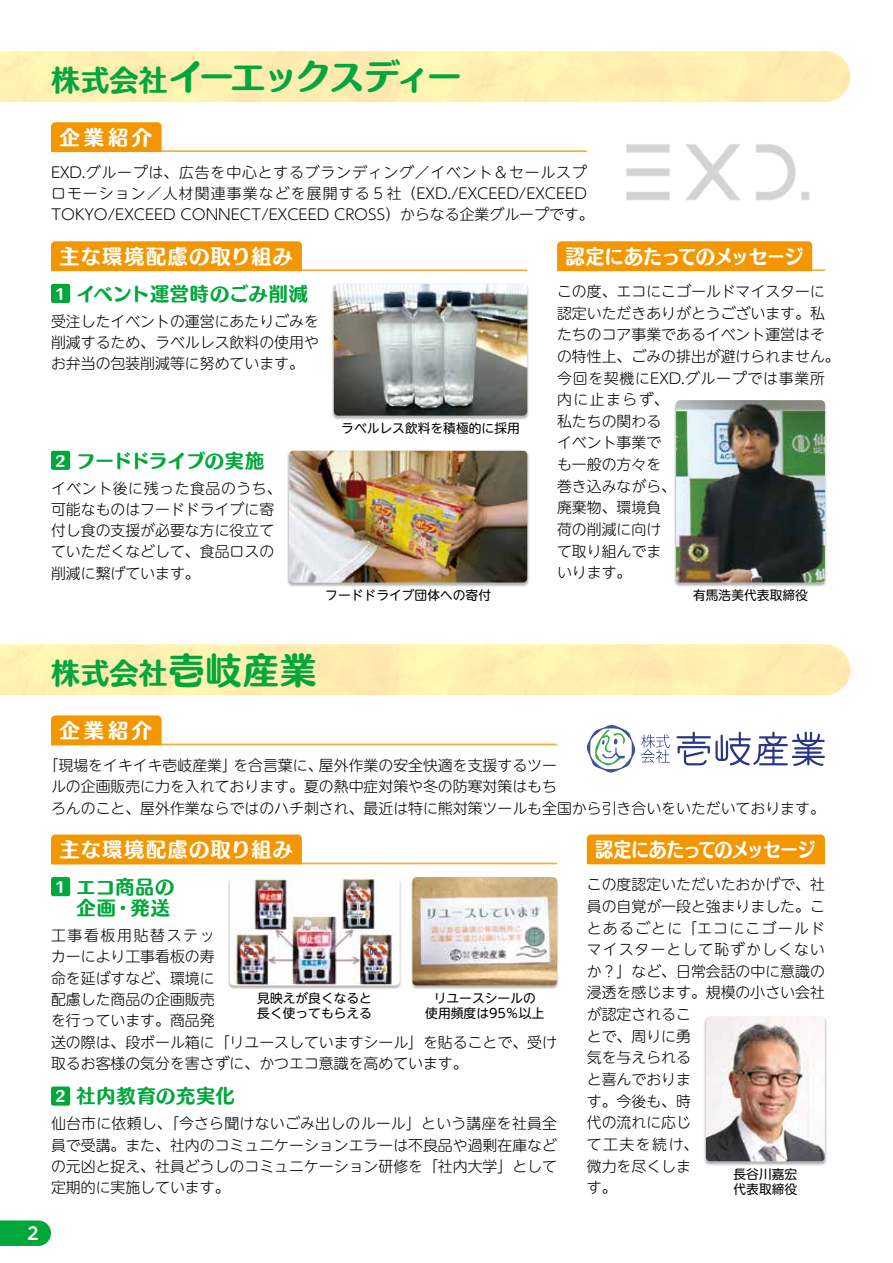
<style>
.page{position:relative;width:893px;height:1263px;background:#fff}
.page>*{position:absolute;margin:0;border:0;box-sizing:border-box;transform-origin:0 0}
.t1{font:36.15px "Humming Std E";letter-spacing:-.11em;color:#00a73b}
.t2{font:28.95px "Humming Std E";color:#00a73b}
.t3{font:20.25px "Humming Std E";letter-spacing:.06em;color:#fff}
.t4{font:20.25px "Humming Std E";letter-spacing:-.035em;color:#fff;scale:.95 1}
.t5{font:20.25px "Humming Std E";letter-spacing:-.055em;color:#fff;scale:.89 1}
.t6{font:20.25px "Humming Std E";letter-spacing:.025em;color:#fff}
.t7{font:19.2px/21.3px "Humming Std E";letter-spacing:.025em;color:#00a73b}
.t8{font:19.2px "Humming Std E";letter-spacing:-.025em;color:#00a73b}
.t9{font:700 16.95px "UD Shin M Go Pro De";color:#fff}
.t10{font:300 14.85px/21.6px "UD Shin M Go Pro";color:#000}
.t11{font:13.8px "Humming Std E";color:#fff}
.t12{font:12.75px/14.9px "UD Shin M Go Pro";color:#000}
.s1{font-size:28.95px}
.s2{font-size:36.15px}
</style>
<div class="page">
<svg style="left:0;top:1220px;width:51px;height:26px"></svg>
<div style="left:0;top:51px;width:850px;height:51px;background:#ffefb0"></div>
<div style="left:0;top:644px;width:850px;height:51px;background:#ffefb0"></div>
<hr style="left:51px;top:150px;width:536px;height:2px;background:#f6ad3c">
<div style="left:51px;top:122px;width:111px;height:30px;background:#f39700"></div>
<hr style="left:51px;top:743px;width:506px;height:2px;background:#f6ad3c">
<div style="left:51px;top:715px;width:111px;height:30px;background:#f39700"></div>
<hr style="left:557px;top:269px;width:268px;height:2px;background:#f6ad3c">
<div style="left:557px;top:241px;width:255px;height:30px;background:#f39700"></div>
<div style="left:587px;top:834px;width:238px;height:30px;background:#f39700"></div>
<img style="left:626px;top:144px;width:184px;height:57px">
<hr style="left:51px;top:269px;width:476px;height:2px;background:#f6ad3c">
<div style="left:51px;top:241px;width:251px;height:30px;background:#f39700"></div>
<hr style="left:51px;top:863px;width:506px;height:1px;background:#f6ad3c">
<div style="left:51px;top:834px;width:251px;height:30px;background:#f39700"></div>
<div style="left:674px;top:400px;width:153px;height:187px;background:#000;opacity:.3"></div>
<img style="left:676px;top:400px;width:149px;height:183px">
<div style="left:704px;top:1016px;width:123px;height:150px;background:#000;opacity:.3"></div>
<img style="left:706px;top:1017px;width:119px;height:144px">
<div style="left:51px;top:284px;width:19px;height:19px;background:#00a73b;border-radius:2px"></div>
<div style="left:51px;top:451px;width:19px;height:19px;background:#00a73b;border-radius:2px"></div>
<div style="left:331px;top:284px;width:199px;height:136px;background:#000;opacity:.3"></div>
<img style="left:334px;top:284px;width:193px;height:132px">
<div style="left:287px;top:451px;width:243px;height:136px;background:#000;opacity:.3"></div>
<img style="left:289px;top:451px;width:238px;height:132px">
<div style="left:51px;top:877px;width:19px;height:19px;background:#00a73b;border-radius:2px"></div>
<div style="left:51px;top:1086px;width:19px;height:20px;background:#00a73b;border-radius:2px"></div>
<div style="left:410px;top:877px;width:149px;height:113px;background:#000;opacity:.3"></div>
<img style="left:412px;top:877px;width:145px;height:108px">
<div style="left:227px;top:877px;width:175px;height:113px;background:#000;opacity:.3"></div>
<div style="left:230px;top:877px;width:170px;height:108px;background:#fff;border-radius:4px"></div>
<img style="left:233px;top:878px;width:163px;height:106px">
<svg style="left:587px;top:725px;width:48px;height:47px"></svg>
<svg style="left:641px;top:734px;width:29px;height:29px"></svg>
<svg style="left:676px;top:732px;width:149px;height:34px"></svg>
<h1 class="t1" style="left:51px;top:50px;width:413px"><span class="s1">株式会社</span>イーエックスディー</h1>
<h3 class="t6" style="left:60px;top:122px;width:94px">企業紹介</h3>
<p class="t10" style="left:51px;top:161px;width:544px">EXD.グループは、広告を中心とするブランディング／イベント＆セールスプロモーション／人材関連事業などを展開する５社（EXD./EXCEED/EXCEED<br>TOKYO/EXCEED CONNECT/EXCEED CROSS）からなる企業グループです。</p>
<h3 class="t3" style="left:60px;top:241px;width:235px">主な環境配慮の取り組み</h3>
<p class="t11" style="left:54px;top:283px;width:15px">１</p>
<p class="t7" style="left:77px;top:282px;width:233px">イベント運営時のごみ削減</p>
<p class="t10" style="left:51px;top:310px;width:269px;text-align:justify">受注したイベントの運営にあたりごみを削減するため、ラベルレス飲料の使用やお弁当の包装削減等に努めています。</p>
<p class="t11" style="left:54px;top:450px;width:15px">２</p>
<p class="t8" style="left:77px;top:446px;width:189px">フードドライブの実施</p>
<p class="t10" style="left:51px;top:477px;width:232px">イベント後に残った食品のうち、可能なものはフードドライブに寄付し食の支援が必要な方に役立てていただくなどして、食品ロスの削減に繋げています。</p>
<p class="t12" style="left:341px;top:420px;width:180px">ラベルレス飲料を積極的に採用</p>
<p class="t12" style="left:325px;top:587px;width:167px">フードドライブ団体への寄付</p>
<h3 class="t4" style="left:566px;top:241px;width:252px">認定にあたってのメッセージ</h3>
<p class="t10" style="left:557px;top:280px;width:284px">この度、エコにこゴールドマイスターに認定いただきありがとうございます。私たちのコア事業であるイベント運営はその特性上、ごみの排出が避けられません。今回を契機にEXD.グループでは事業所内に止まらず、<br>私たちの関わる<br>イベント事業で<br>も一般の方々を<br>巻き込みながら、<br>廃棄物、環境負<br>荷の削減に向け<br>て取り組んでま<br>いります。</p>
<p class="t12" style="left:693px;top:587px;width:116px">有馬浩美代表取締役</p>
<p class="t9" style="left:28px;top:1219px;width:13px">2</p>
<h2 class="t2" style="left:51px;top:652px;width:267px">株式会社<span class="s2">壱岐産業</span></h2>
<h3 class="t6" style="left:60px;top:715px;width:94px">企業紹介</h3>
<p class="t10" style="left:319px;top:754px;width:240px">屋外作業の安全快適を支援するツー</p>
<p class="t10" style="left:51px;top:754px;width:775px;text-indent:-7px">「現場をイキイキ壱岐産業」<br>ルの企画販売に力を入れております。夏の熱中症対策や冬の防寒対策はもち<br>ろんのこと、屋外作業ならではのハチ刺され、最近は特に熊対策ツールも全国から引き合いをいただいております。</p>
<p class="t10" style="left:233px;top:754px;width:91px">を合言葉に、</p>
<h3 class="t3" style="left:60px;top:834px;width:235px">主な環境配慮の取り組み</h3>
<p class="t11" style="left:54px;top:876px;width:15px">１</p>
<p class="t7" style="left:77px;top:876px;width:99px">エコ商品の企画・発送</p>
<p class="t10" style="left:51px;top:924px;width:507px">工事看板用貼替ステッ<br>カーにより工事看板の寿<br>命を延ばすなど、環境に<br>配慮した商品の企画販売<br>を行っています。商品発<br>送の際は、段ボール箱に「リユースしていますシール」を貼ることで、受け取るお客様の気分を害さずに、かつエコ意識を高めています。</p>
<p class="t12" style="left:257px;top:990px;width:116px">見映えが良くなると長く使ってもらえる</p>
<p class="t12" style="left:425px;top:990px;width:120px;text-align:center">リユースシールの<br>使用頻度は95％以上</p>
<p class="t11" style="left:54px;top:1086px;width:15px">２</p>
<p class="t7" style="left:77px;top:1085px;width:160px">社内教育の充実化</p>
<p class="t10" style="left:51px;top:1112px;width:508px;text-align:justify">仙台市に依頼し、「今さら聞けないごみ出しのルール」という講座を社員全員で受講。また、社内のコミュニケーションエラーは不良品や過剰在庫などの元凶と捉え、社員どうしのコミュニケーション研修を「社内大学」として定期的に実施しています。</p>
<h3 class="t5" style="left:595px;top:834px;width:249px">認定にあたってのメッセージ</h3>
<p class="t10" style="left:587px;top:873px;width:240px">この度認定いただいたおかげで、社員の自覚が一段と強まりました。ことあるごとに「エコにこゴールドマイスターとして恥ずかしくないか？」など、日常会話の中に意識の浸透を感じます。規模の小さい会社が認定されるこ<br>とで、周りに勇<br>気を与えられる<br>と喜んでおりま<br>す。今後も、時<br>代の流れに応じ<br>て工夫を続け、<br>微力を尽くしま<br>す。</p>
<p class="t12" style="left:733px;top:1166px;width:65px">長谷川嘉宏代表取締役</p>
</div>
